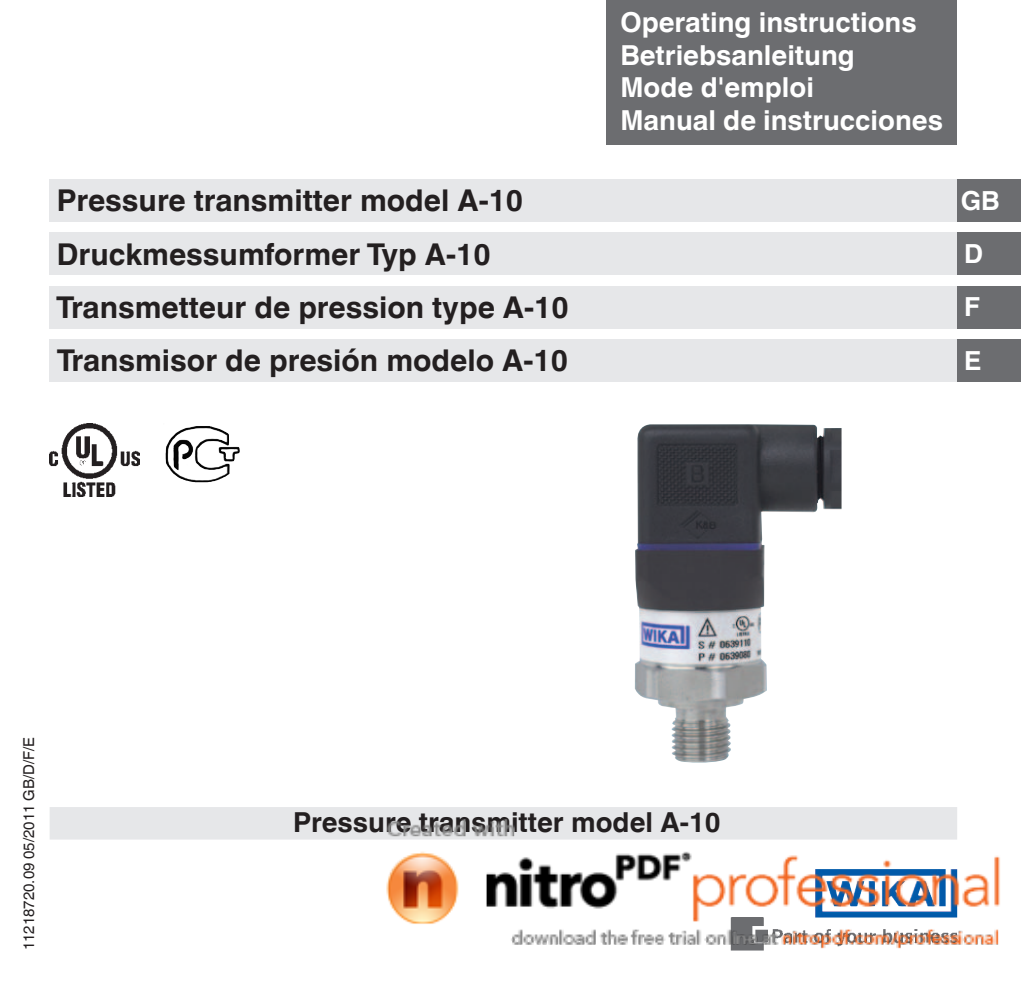
<style>
.page{position:relative;width:1021px;height:1007px;background:#fff}
.page>*{position:absolute;margin:0;border:0;box-sizing:border-box;transform-origin:0 0}
.t1{font:700 30px "Helvetica World";color:#231f20}
.t2{font:700 27.5px/32.5px "Helvetica World";color:#fff}
.t3{font:700 27.5px "Helvetica World";color:#231f20}
.t4{font:700 26.25px/53.2px "Helvetica World";color:#fff}
.t5{font:15px "Helvetica World";color:#231f20}
</style>
<div class="page">
<div style="left:606px;top:0;width:351px;height:144px;background:#6c6d70"></div>
<div style="left:50px;top:179px;width:907px;height:43px;background:#e6e7e9"></div>
<div style="left:50px;top:232px;width:907px;height:43px;background:#e6e7e9"></div>
<div style="left:957px;top:179px;width:63px;height:43px;background:#6c6d70"></div>
<div style="left:957px;top:232px;width:63px;height:43px;background:#6c6d70"></div>
<div style="left:50px;top:286px;width:907px;height:42px;background:#e6e7e9"></div>
<div style="left:50px;top:339px;width:907px;height:42px;background:#e6e7e9"></div>
<div style="left:957px;top:286px;width:63px;height:42px;background:#6c6d70"></div>
<div style="left:957px;top:339px;width:63px;height:42px;background:#6c6d70"></div>
<div style="left:50px;top:807px;width:907px;height:32px;background:#e6e7e9"></div>
<img style="left:635px;top:424px;width:206px;height:300px">
<img style="left:165px;top:426px;width:75px;height:56px">
<img style="left:49px;top:423px;width:90px;height:73px">
<img style="left:362px;top:724px;width:638px;height:227px">
<p class="t1" style="left:57px;top:183px;width:468px">Pressure transmitter model A-10</p>
<p class="t1" style="left:57px;top:237px;width:435px">Druckmessumformer Typ A-10</p>
<p class="t1" style="left:56px;top:290px;width:514px">Transmetteur de pression type A-10</p>
<p class="t1" style="left:57px;top:343px;width:513px">Transmisor de presión modelo A-10</p>
<p class="t2" style="left:620px;top:7px;width:324px">Operating instructions<br>Betriebsanleitung<br>Mode d'emploi<br>Manual de instrucciones</p>
<p class="t4" style="left:960px;top:174px;width:41px">GB<br>D<br>F<br>E</p>
<p class="t5" style="left:20px;top:950px;width:214px;rotate:-90deg">11218720.09 05/2011 GB/D/F/E</p>
<p class="t3" style="left:293px;top:806px;width:429px">Pressure transmitter model A-10</p>
</div>
